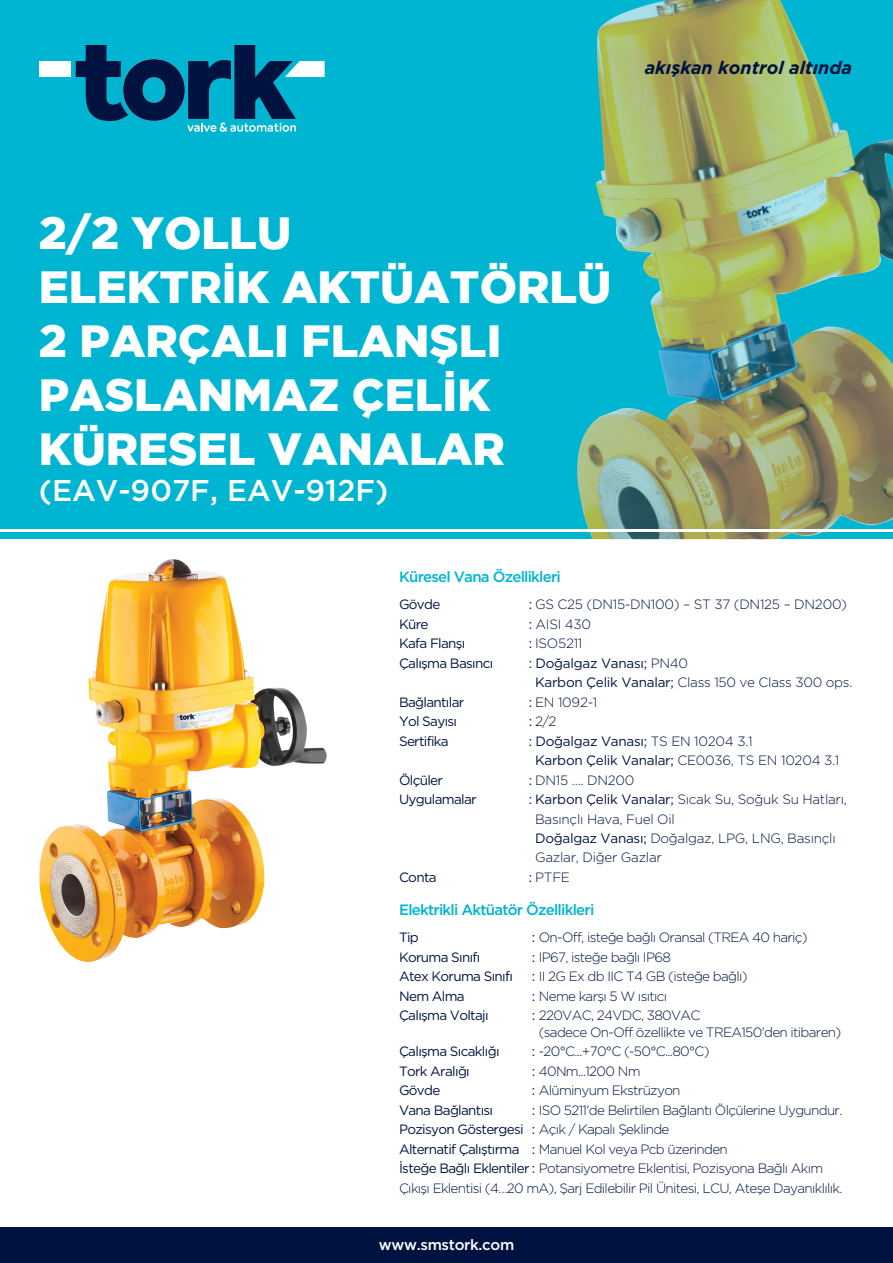
<style>
.page{position:relative;width:893px;height:1263px;background:#fff}
.page>*{position:absolute;margin:0;border:0;box-sizing:border-box;transform-origin:0 0}
.t1{font:900 45px/54px "Gotham";color:#fff}
.t2{font:30px "Gotham";color:#fff}
.t3{font:italic 700 18px "Gotham";color:#001340}
.t4{font:500 15px "Gotham HTF";letter-spacing:-.05em;color:#00b5d1}
.t5{font:500 15px "Gotham HTF";letter-spacing:-.02em;color:#fff}
.t6{font:300 13.5px/19.5px "Gotham HTF";letter-spacing:-.05em;color:#001340}
.t7{font:13.5px "Gotham HTF";letter-spacing:-.05em;color:#001340}
.t8{font:300 13.5px/19.5px "Gotham HTF";letter-spacing:-.02em;color:#001340}
.t9{font:13.5px/19.5px "Gotham HTF";letter-spacing:-.02em;color:#001340}
.s1{font-weight:400}
.s2{font-weight:300}
</style>
<div class="page">
<div style="left:0;top:0;width:893px;height:539px;background:#00b5d1"></div>
<img style="left:577px;top:0;width:316px;height:540px">
<div style="left:0;top:1227px;width:893px;height:36px;background:#001340"></div>
<svg style="left:76px;top:45px;width:249px;height:87px"></svg>
<div style="left:39px;top:61px;width:32px;height:16px;background:#fff"></div>
<hr style="left:0;top:529px;width:893px;height:3px;background:#fff">
<img style="left:39px;top:559px;width:288px;height:403px">
<h3 class="t3" style="left:645px;top:57px;width:209px">akışkan kontrol altında</h3>
<h1 class="t1" style="left:39px;top:205px;width:574px">2/2 YOLLU<br>ELEKTRİK AKTÜATÖRLÜ<br>2 PARÇALI FLANŞLI<br>PASLANMAZ ÇELİK<br>KÜRESEL VANALAR</h1>
<h2 class="t2" style="left:39px;top:473px;width:351px">(EAV-907F, EAV-912F)</h2>
<p class="t4" style="left:399px;top:568px;width:163px">Küresel Vana Özellikleri</p>
<p class="t7" style="left:399px;top:597px;width:43px">Gövde</p>
<p class="t8" style="left:529px;top:594px;width:320px"><span class="s1">:</span> GS C25 (DN15-DN100) – ST 37 (DN125 – DN200)</p>
<p class="t7" style="left:399px;top:616px;width:31px">Küre</p>
<p class="t6" style="left:529px;top:614px;width:64px"><span class="s1">:</span> AISI 430</p>
<p class="t7" style="left:399px;top:636px;width:68px">Kafa Flanşı</p>
<p class="t8" style="left:529px;top:633px;width:55px"><span class="s1">:</span> ISO5211</p>
<p class="t7" style="left:399px;top:655px;width:96px">Çalışma Basıncı</p>
<p class="t9" style="left:535px;top:653px;width:319px;text-indent:-6px">: Doğalgaz Vanası; <span class="s2">PN40<br></span>Karbon Çelik Vanalar; <span class="s2">Class 150 ve Class 300 ops.</span></p>
<p class="t7" style="left:399px;top:694px;width:67px">Bağlantılar</p>
<p class="t6" style="left:529px;top:692px;width:70px"><span class="s1">:</span> EN 1092-1</p>
<p class="t7" style="left:399px;top:714px;width:60px">Yol Sayısı</p>
<p class="t6" style="left:529px;top:711px;width:29px"><span class="s1">:</span> 2/2</p>
<p class="t7" style="left:399px;top:733px;width:51px">Sertifika</p>
<p class="t9" style="left:535px;top:731px;width:306px;text-indent:-6px">: Doğalgaz Vanası; <span class="s2">TS EN 10204 3.1<br></span>Karbon Çelik Vanalar; <span class="s2">CE0036, TS EN 10204 3.1</span></p>
<p class="t7" style="left:399px;top:772px;width:46px">Ölçüler</p>
<p class="t8" style="left:529px;top:770px;width:107px"><span class="s1">:</span> DN15 …. DN200</p>
<p class="t7" style="left:399px;top:792px;width:79px">Uygulamalar</p>
<p class="t8" style="left:535px;top:789px;width:313px;text-indent:-6px"><span class="s1">: Karbon Çelik Vanalar;</span> Sıcak Su, Soğuk Su Hatları, Basınçlı Hava, Fuel Oil<br><span class="s1">Doğalgaz Vanası;</span> Doğalgaz, LPG, LNG, Basınçlı Gazlar, Diğer Gazlar</p>
<p class="t7" style="left:399px;top:870px;width:39px">Conta</p>
<p class="t6" style="left:529px;top:867px;width:42px"><span class="s1">:</span> PTFE</p>
<p class="t4" style="left:399px;top:901px;width:197px">Elektrikli Aktüatör Özellikleri</p>
<p class="t7" style="left:399px;top:930px;width:21px">Tip</p>
<p class="t6" style="left:532px;top:927px;width:277px"><span class="s1">:</span> On-Off, isteğe bağlı Oransal (TREA 40 hariç)</p>
<p class="t7" style="left:399px;top:949px;width:83px">Koruma Sınıfı</p>
<p class="t6" style="left:532px;top:947px;width:141px"><span class="s1">:</span> IP67, isteğe bağlı IP68</p>
<p class="t7" style="left:399px;top:969px;width:115px">Atex Koruma Sınıfı</p>
<p class="t6" style="left:532px;top:966px;width:217px"><span class="s1">:</span> II 2G Ex db IIC T4 GB (isteğe bağlı)</p>
<p class="t7" style="left:399px;top:988px;width:67px">Nem Alma</p>
<p class="t6" style="left:532px;top:986px;width:137px"><span class="s1">:</span> Neme karşı 5 W ısıtıcı</p>
<p class="t7" style="left:399px;top:1008px;width:91px">Çalışma Voltajı</p>
<p class="t6" style="left:539px;top:1007px;width:304px;line-height:16.5px;text-indent:-7px"><span class="s1">:</span> 220VAC, 24VDC, 380VAC<br>(sadece On-Off özellikte ve TREA150'den itibaren)</p>
<p class="t7" style="left:399px;top:1044px;width:102px">Çalışma Sıcaklığı</p>
<p class="t6" style="left:532px;top:1041px;width:179px"><span class="s1">:</span> -20°C...+70°C (-50°C...80°C)</p>
<p class="t7" style="left:399px;top:1063px;width:72px">Tork Aralığı</p>
<p class="t6" style="left:532px;top:1061px;width:110px"><span class="s1">:</span> 40Nm...1200 Nm</p>
<p class="t7" style="left:399px;top:1083px;width:43px">Gövde</p>
<p class="t6" style="left:532px;top:1080px;width:150px"><span class="s1">:</span> Alüminyum Ekstrüzyon</p>
<p class="t7" style="left:399px;top:1102px;width:96px">Vana Bağlantısı</p>
<p class="t6" style="left:399px;top:1100px;width:445px;text-indent:133px"><span class="s1">:</span> ISO 5211'de Belirtilen Bağlantı Ölçülerine Uygundur.<br><span class="s1">Pozisyon Göstergesi :</span> Açık / Kapalı Şeklinde<br><span class="s1">Alternatif Çalıştırma :</span> Manuel Kol veya Pcb üzerinden<br><span class="s1">İsteğe Bağlı Eklentiler :</span> Potansiyometre Eklentisi, Pozisyona Bağlı Akım Çıkışı Eklentisi (4…20 mA), Şarj Edilebilir Pil Ünitesi, LCU, Ateşe Dayanıklılık.</p>
<p class="t5" style="left:379px;top:1236px;width:137px">www.smstork.com</p>
</div>
